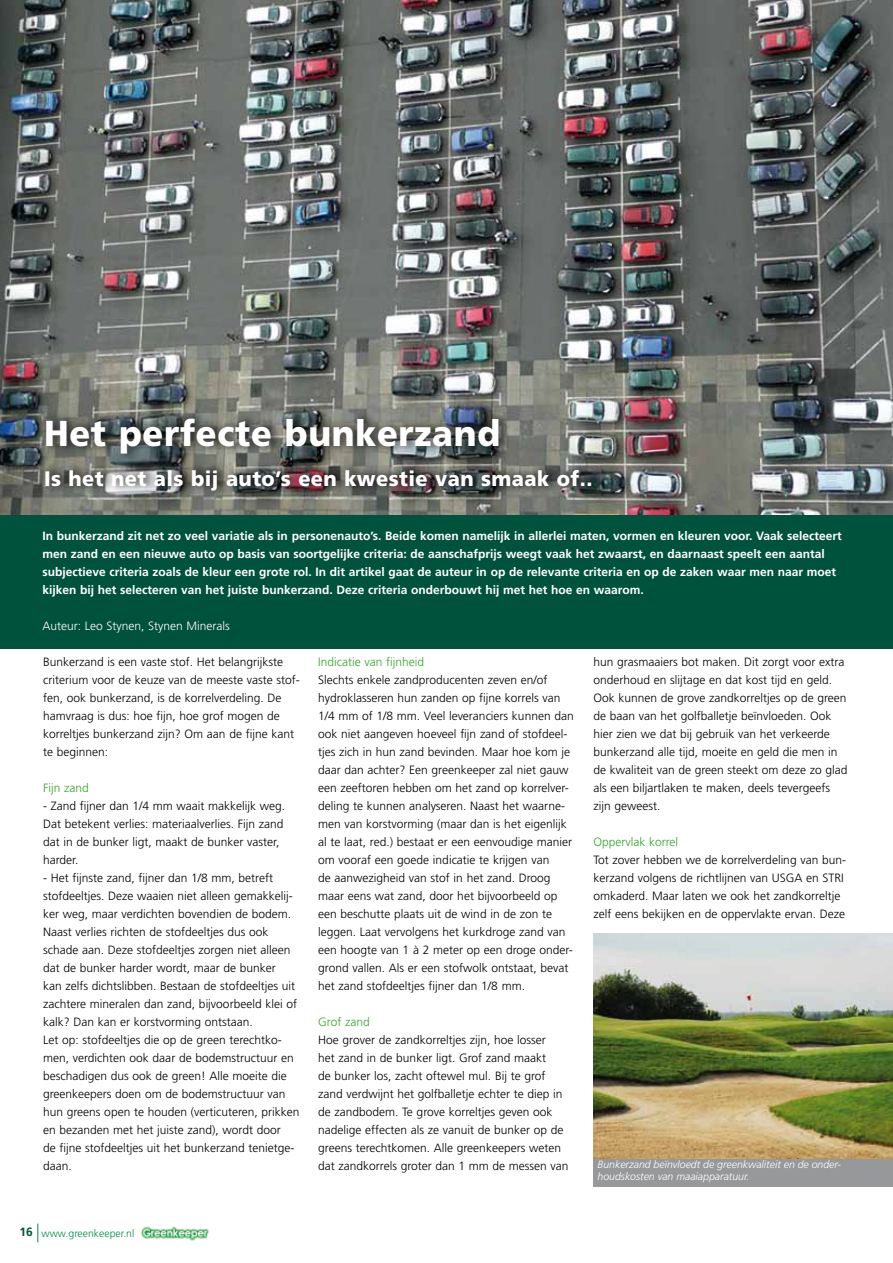
<style>
.page{position:relative;width:893px;height:1263px;background:#fff}
.page>*{position:absolute;margin:0;border:0;box-sizing:border-box;transform-origin:0 0}
.t1{font:900 36px "Frutiger";letter-spacing:.02em;color:#fff;scale:.95 1}
.t2{font:900 21px "Frutiger";letter-spacing:.02em;color:#fff;scale:.95 1}
.t3{font:300 12px/18px "Frutiger";color:#000}
.t4{font:700 12px/18px "Frutiger";color:#fff}
.t5{font:300 12px "Frutiger";color:#35a32c}
.t6{font:300 12px "Frutiger";color:#fff}
.t7{font:italic 300 10.5px/12.6px "Frutiger";color:#fff}
.t8{font:300 10.5px "Frutiger";color:#008b45}
.s1{color:#00523c}
.s2{font-weight:700;font-size:12px;color:#00523c}
</style>
<div class="page">
<img style="left:141px;top:1226px;width:68px;height:15px">
<svg style="left:38px;top:1223px;width:1px;height:19px"></svg>
<img style="left:0;top:0;width:893px;height:515px">
<div style="left:0;top:515px;width:893px;height:133px;background:#00523c"></div>
<img style="left:593px;top:933px;width:300px;height:226px">
<div style="left:41px;top:410px;width:471px;height:53px;background:#000;opacity:.5"></div>
<div style="left:41px;top:460px;width:570px;height:39px;background:#000;opacity:.5"></div>
<div style="left:593px;top:1159px;width:300px;height:27px;background:#97989a"></div>
<h1 class="t1" style="left:44px;top:412px;width:482px">Het perfecte bunkerzand</h1>
<h2 class="t2" style="left:44px;top:466px;width:586px">Is het net als bij auto’s een kwestie van smaak of..<span class="s1">.</span></h2>
<p class="t4" style="left:43px;top:527px;width:801px">In bunkerzand zit net zo veel variatie als in personenauto’s. Beide komen namelijk in allerlei maten, vormen en kleuren voor. Vaak selecteert men zand en een nieuwe auto op basis van soortgelijke criteria: de aanschafprijs weegt vaak het zwaarst, en daarnaast speelt een aantal subjectieve criteria zoals de kleur een grote rol. In dit artikel gaat de auteur in op de relevante criteria en op de zaken waar men naar moet kijken bij het selecteren van het juiste bunkerzand. Deze criteria onderbouwt hij met het hoe en waarom.</p>
<p class="t6" style="left:43px;top:619px;width:189px">Auteur: Leo Stynen, Stynen Minerals</p>
<p class="t3" style="left:43px;top:653px;width:258px">Bunkerzand is een vaste stof. Het belangrijkste criterium voor de keuze van de meeste vaste stof&shy;fen, ook bunkerzand, is de korrelverdeling. De hamvraag is dus: hoe fijn, hoe grof mogen de korreltjes bunkerzand zijn? Om aan de fijne kant te beginnen:</p>
<p class="t5" style="left:43px;top:781px;width:47px">Fijn zand</p>
<p class="t3" style="left:43px;top:797px;width:244px">- Zand fijner dan 1/4 mm waait makkelijk weg.<br>Dat betekent verlies: materiaalverlies. Fijn zand dat in de bunker ligt, maakt de bunker vaster, harder.</p>
<p class="t3" style="left:43px;top:869px;width:258px">- Het fijnste zand, fijner dan 1/8 mm, betreft stofdeeltjes. Deze waaien niet alleen gemakkelij&shy;ker weg, maar verdichten bovendien de bodem.<br>Naast verlies richten de stofdeeltjes dus ook schade aan. Deze stofdeeltjes zorgen niet alleen dat de bunker harder wordt, maar de bunker<br>kan zelfs dichtslibben. Bestaan de stofdeeltjes uit zachtere mineralen dan zand, bijvoorbeeld klei of kalk? Dan kan er korstvorming ontstaan.<br>Let op: stofdeeltjes die op de green terechtko&shy;men, verdichten ook daar de bodemstructuur en beschadigen dus ook de green! Alle moeite die greenkeepers doen om de bodemstructuur van hun greens open te houden (verticuteren, prikken en bezanden met het juiste zand), wordt door<br>de fijne stofdeeltjes uit het bunkerzand tenietge&shy;daan.</p>
<p class="t5" style="left:318px;top:655px;width:108px">Indicatie van fijnheid</p>
<p class="t3" style="left:318px;top:671px;width:257px">Slechts enkele zandproducenten zeven en/of hydroklasseren hun zanden op fijne korrels van 1/4 mm of 1/8 mm. Veel leveranciers kunnen dan ook niet aangeven hoeveel fijn zand of stofdeel&shy;tjes zich in hun zand bevinden. Maar hoe kom je daar dan achter? Een greenkeeper zal niet gauw een zeeftoren hebben om het zand op korrelver&shy;deling te kunnen analyseren. Naast het waarne&shy;men van korstvorming (maar dan is het eigenlijk al te laat, red.) bestaat er een eenvoudige manier om vooraf een goede indicatie te krijgen van<br>de aanwezigheid van stof in het zand. Droog maar eens wat zand, door het bijvoorbeeld op een beschutte plaats uit de wind in de zon te leggen. Laat vervolgens het kurkdroge zand van een hoogte van 1 à 2 meter op een droge onder&shy;grond vallen. Als er een stofwolk ontstaat, bevat het zand stofdeeltjes fijner dan 1/8 mm.</p>
<p class="t5" style="left:318px;top:1015px;width:53px">Grof zand</p>
<p class="t3" style="left:318px;top:1031px;width:252px">Hoe grover de zandkorreltjes zijn, hoe losser<br>het zand in de bunker ligt. Grof zand maakt<br>de bunker los, zacht oftewel mul. Bij te grof zand verdwijnt het golfballetje echter te diep in de zandbodem. Te grove korreltjes geven ook nadelige effecten als ze vanuit de bunker op de greens terechtkomen. Alle greenkeepers weten dat zandkorrels groter dan 1 mm de messen van</p>
<p class="t8" style="left:20px;top:1227px;width:116px"><span class="s2">16</span> www.greenkeeper.nl</p>
<p class="t3" style="left:593px;top:653px;width:256px">hun grasmaaiers bot maken. Dit zorgt voor extra onderhoud en slijtage en dat kost tijd en geld.<br>Ook kunnen de grove zandkorreltjes op de green de baan van het golfballetje beïnvloeden. Ook hier zien we dat bij gebruik van het verkeerde bunkerzand alle tijd, moeite en geld die men in de kwaliteit van de green steekt om deze zo glad als een biljartlaken te maken, deels tevergeefs zijn geweest.</p>
<p class="t5" style="left:593px;top:835px;width:86px">Oppervlak korrel</p>
<p class="t3" style="left:593px;top:851px;width:254px">Tot zover hebben we de korrelverdeling van bun&shy;kerzand volgens de richtlijnen van USGA en STRI omkaderd. Maar laten we ook het zandkorreltje zelf eens bekijken en de oppervlakte ervan. Deze</p>
<p class="t7" style="left:598px;top:1158px;width:245px">Bunkerzand beïnvloedt de greenkwaliteit en de onder&shy;houdskosten van maaiapparatuur.</p>
</div>
